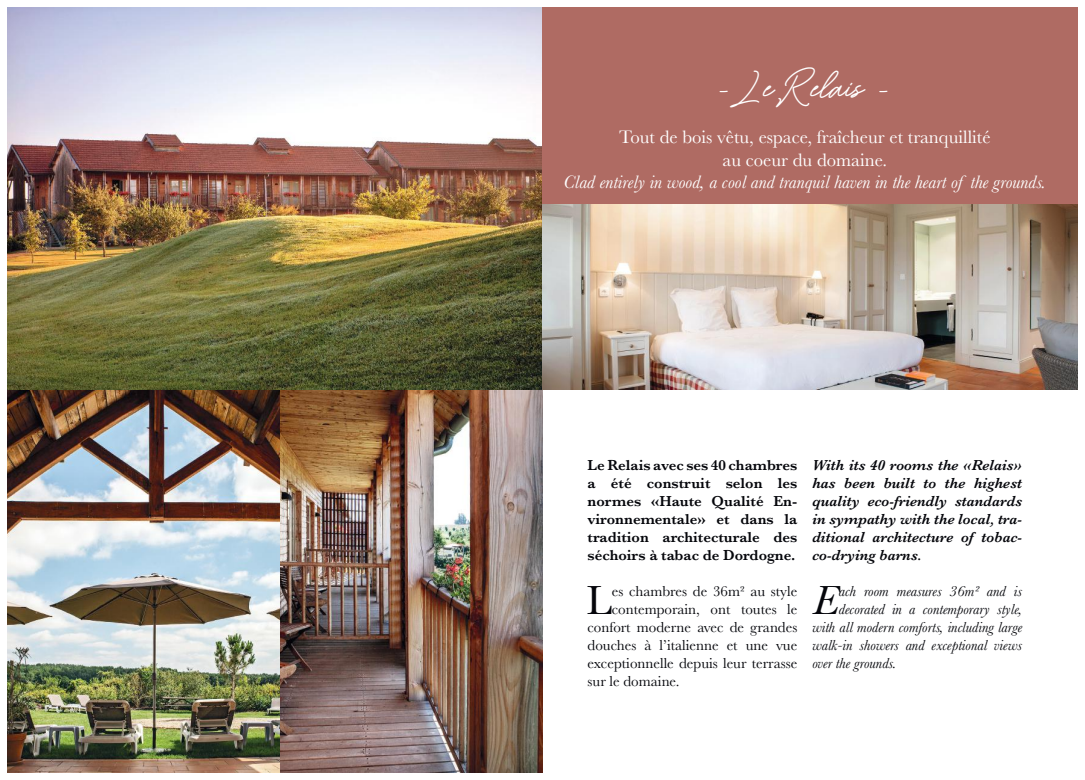
<style>
.page{position:relative;width:1085px;height:780px;background:#fff}
.page>*{position:absolute;margin:0;border:0;box-sizing:border-box;transform-origin:0 0}
.t1{font:42.12px "Baskerville";color:#05060b}
.t2{font:italic 42.12px "Baskerville";color:#05060b}
.t3{font:37.5px "Romantina";color:#fff}
.t4{font:italic 18.75px "Baskerville";color:#fff}
.t5{font:18.75px/22.5px "Baskerville";color:#fff;text-align:center}
.t6{font:italic 600 15px/18px "Baskerville";color:#05060b;text-align:justify}
.t7{font:15px "Baskerville";color:#05060b}
.t8{font:600 15px/18px "Baskerville";color:#05060b;text-align:justify}
.t9{font:italic 15px "Baskerville";color:#05060b}
</style>
<div class="page">
<img style="left:7px;top:7px;width:535px;height:765px">
<img style="left:542px;top:204px;width:535px;height:186px">
<div style="left:542px;top:7px;width:535px;height:197px;background:#af6b63"></div>
<h2 class="t3" style="left:714px;top:53px;width:183px">- Le Relais -</h2>
<p class="t5" style="left:619px;top:126px;width:373px">Tout de bois vêtu, espace, fraîcheur et tranquillité au coeur du domaine.</p>
<p class="t4" style="left:563px;top:169px;width:484px">Clad entirely in wood, a cool and tranquil haven in the heart of the grounds.</p>
<p class="t8" style="left:587px;top:456px;width:211px">Le Relais avec ses 40 chambres a été construit selon les normes «Haute Qualité En&shy;vironnementale» et dans la tradition architecturale des séchoirs à tabac de Dordogne.</p>
<h1 class="t1" style="left:586px;top:573px;width:27px">L</h1>
<p class="t7" style="left:611px;top:581px;width:187px">es chambres de 36m² au style</p>
<p class="t7" style="left:611px;top:599px;width:187px">contemporain, ont toutes le</p>
<p class="t7" style="left:587px;top:617px;width:211px">confort moderne avec de grandes</p>
<p class="t7" style="left:587px;top:635px;width:211px">douches à l’italienne et une vue</p>
<p class="t7" style="left:587px;top:653px;width:211px">exceptionnelle depuis leur terrasse</p>
<p class="t7" style="left:587px;top:671px;width:93px">sur le domaine.</p>
<p class="t6" style="left:812px;top:456px;width:211px">With its 40 rooms the «Relais» has been built to the highest quality eco-friendly standards in sympathy with the local, tra&shy;ditional architecture of tobac&shy;co-drying barns.</p>
<h1 class="t2" style="left:812px;top:572px;width:27px">E</h1>
<p class="t9" style="left:838px;top:581px;width:185px">ach room measures 36m² and is</p>
<p class="t9" style="left:838px;top:599px;width:185px">decorated in a contemporary style,</p>
<p class="t9" style="left:812px;top:617px;width:211px">with all modern comforts, including large</p>
<p class="t9" style="left:812px;top:635px;width:211px">walk-in showers and exceptional views</p>
<p class="t9" style="left:812px;top:653px;width:85px">over the grounds.</p>
</div>
